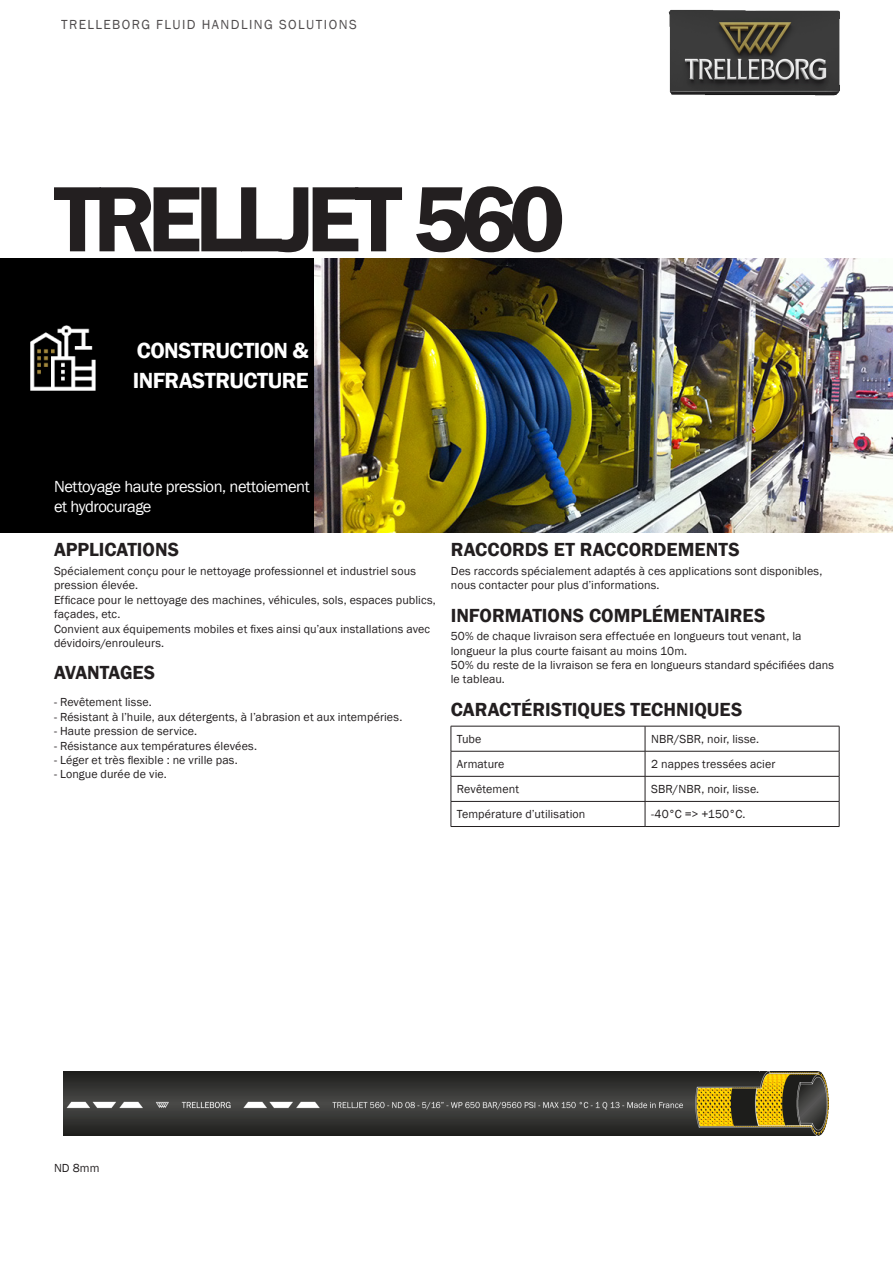
<style>
.page{position:relative;width:893px;height:1263px;background:#fff}
.page>*{position:absolute;margin:0;border:0;box-sizing:border-box;transform-origin:0 0}
._002_PRODUCT_NAME_1{font:600 96px "Franklin Gothic";letter-spacing:-.08em;color:#231f20}
._004_MARKET_SEGMENT{font:600 22.5px/30px "Franklin Gothic";letter-spacing:-.025em;color:#fff}
.Title_Bold{font:600 19.5px "Franklin Gothic";color:#231f20}
._005_APPLICATION{font:16.5px/19.8px "Franklin Gothic";letter-spacing:-.03em;color:#fff}
.t1{font:13.5px "Franklin Gothic";letter-spacing:.105em;color:#231f20}
.Text_8_PT{font:12px/14.4px "Franklin Gothic";letter-spacing:.01em;color:#231f20}
._006_TITRE{font:12px "Franklin Gothic";letter-spacing:.01em;color:#231f20}
.TableBody{font:12px "Franklin Gothic";letter-spacing:.01em;color:#231f20}
</style>
<div class="page">
<div style="left:0;top:258px;width:315px;height:275px;background:#000"></div>
<img style="left:668px;top:9px;width:172px;height:87px">
<hr style="left:451px;top:726px;width:194px;height:1px;background:#231f20">
<hr style="left:645px;top:726px;width:194px;height:1px;background:#231f20">
<hr style="left:451px;top:751px;width:194px;height:1px;background:#231f20">
<hr style="left:645px;top:751px;width:194px;height:1px;background:#231f20">
<hr style="left:451px;top:776px;width:194px;height:1px;background:#231f20">
<hr style="left:645px;top:776px;width:194px;height:1px;background:#231f20">
<hr style="left:451px;top:801px;width:194px;height:1px;background:#231f20">
<svg style="left:451px;top:726px;width:1px;height:100px"></svg>
<hr style="left:645px;top:801px;width:194px;height:1px;background:#231f20">
<svg style="left:645px;top:726px;width:1px;height:100px"></svg>
<svg style="left:839px;top:726px;width:1px;height:100px"></svg>
<hr style="left:451px;top:826px;width:194px;height:1px;background:#231f20">
<hr style="left:645px;top:826px;width:194px;height:1px;background:#231f20">
<img style="left:64px;top:1072px;width:765px;height:64px">
<img style="left:315px;top:258px;width:578px;height:275px">
<p class="t1" style="left:61px;top:16px;width:297px">TRELLEBORG FLUID HANDLING SOLUTIONS</p>
<p class="_002_PRODUCT_NAME_1" style="left:54px;top:160px;width:513px">TRELLJET 560</p>
<p class="_004_MARKET_SEGMENT" style="left:133px;top:335px;width:177px">CONSTRUCTION &amp;<br>INFRASTRUCTURE</p>
<p class="_005_APPLICATION" style="left:54px;top:477px;width:257px">Nettoyage haute pression, nettoiement et hydrocurage</p>
<p class="Title_Bold" style="left:54px;top:538px;width:127px">APPLICATIONS</p>
<p class="Text_8_PT" style="left:54px;top:564px;width:383px">Spécialement conçu pour le nettoyage professionnel et industriel sous pression élevée.<br>Efficace pour le nettoyage des machines, véhicules, sols, espaces publics, façades, etc.<br>Convient aux équipements mobiles et fixes ainsi qu’aux installations avec dévidoirs/enrouleurs.</p>
<p class="Title_Bold" style="left:54px;top:661px;width:103px">AVANTAGES</p>
<p class="_006_TITRE" style="left:54px;top:695px;width:99px">- Revêtement lisse.</p>
<p class="_006_TITRE" style="left:54px;top:709px;width:350px">- Résistant à l’huile, aux détergents, à l’abrasion et aux intempéries.</p>
<p class="_006_TITRE" style="left:54px;top:724px;width:145px">- Haute pression de service.</p>
<p class="_006_TITRE" style="left:54px;top:738px;width:204px">- Résistance aux températures élevées.</p>
<p class="_006_TITRE" style="left:54px;top:752px;width:185px">- Léger et très flexible : ne vrille pas.</p>
<p class="_006_TITRE" style="left:54px;top:767px;width:114px">- Longue durée de vie.</p>
<p class="Title_Bold" style="left:451px;top:538px;width:290px">RACCORDS ET RACCORDEMENTS</p>
<p class="Text_8_PT" style="left:451px;top:564px;width:373px">Des raccords spécialement adaptés à ces applications sont disponibles, nous contacter pour plus d’informations.</p>
<p class="Title_Bold" style="left:451px;top:603px;width:316px">INFORMATIONS COMPLÉMENTAIRES</p>
<p class="Text_8_PT" style="left:451px;top:629px;width:385px">50% de chaque livraison sera effectuée en longueurs tout venant, la longueur la plus courte faisant au moins 10m.<br>50% du reste de la livraison se fera en longueurs standard spécifiées dans le tableau.</p>
<p class="Title_Bold" style="left:451px;top:697px;width:293px">CARACTÉRISTIQUES TECHNIQUES</p>
<p class="TableBody" style="left:457px;top:731px;width:26px">Tube</p>
<p class="TableBody" style="left:651px;top:731px;width:110px">NBR/SBR, noir, lisse.</p>
<p class="TableBody" style="left:457px;top:756px;width:49px">Armature</p>
<p class="TableBody" style="left:651px;top:756px;width:126px">2 nappes tressées acier</p>
<p class="TableBody" style="left:457px;top:782px;width:64px">Revêtement</p>
<p class="TableBody" style="left:651px;top:782px;width:110px">SBR/NBR, noir, lisse.</p>
<p class="TableBody" style="left:457px;top:807px;width:130px">Température d’utilisation</p>
<p class="TableBody" style="left:651px;top:807px;width:96px">-40°C =&gt; +150°C.</p>
<p class="Text_8_PT" style="left:54px;top:1161px;width:47px">ND 8mm</p>
</div>
